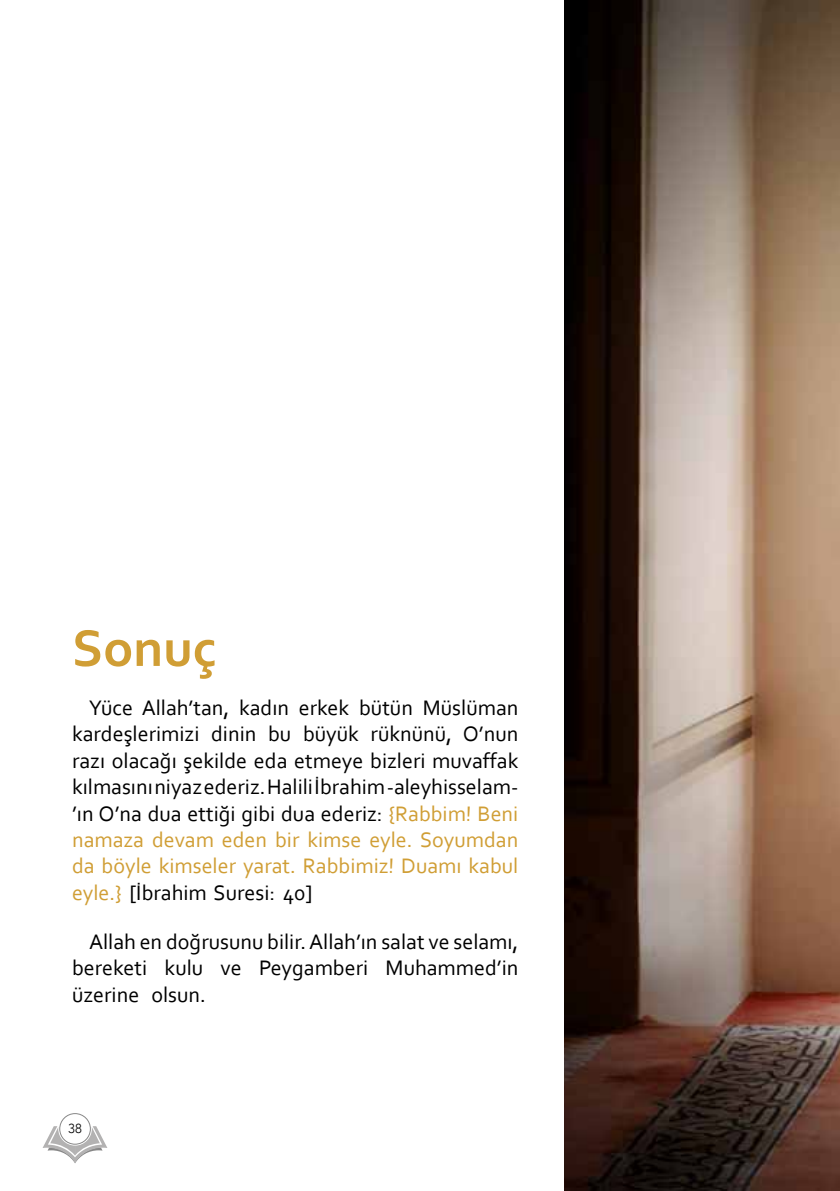
<style>
.page{position:relative;width:840px;height:1191px;background:#fff}
.page>*{position:absolute;margin:0;border:0;box-sizing:border-box;transform-origin:0 0}
.t1{font:700 54px "Corbel";color:#d09e35}
.t2{font:22px/26.4px "Corbel";color:#000;text-align:justify}
.t3{font:300 13.2px "Avenir";color:#000}
.s1{color:#d09e35}
</style>
<div class="page">
<img style="left:564px;top:0;width:275px;height:1191px">
<svg style="left:43px;top:1126px;width:64px;height:37px"></svg>
<div style="left:60px;top:1113px;width:30px;height:31px;background:#fff;border-radius:50%"></div>
<div style="left:59px;top:1113px;width:31px;height:31px;border:1px solid #878787;border-radius:50%"></div>
<h1 class="t1" style="left:72px;top:614px;width:146px">Sonuç</h1>
<p class="t2" style="left:72px;top:694px;width:447px;text-indent:17px">Yüce Allah’tan, kadın erkek bütün Müslüman kardeşlerimizi dinin bu büyük rüknünü, O’nun razı olacağı şekilde eda etmeye bizleri muvaffak kılmasını niyaz ederiz. Halili İbrahim -aleyhisselam-’ın O’na dua ettiği gibi dua ederiz: <span class="s1">{Rabbim! Beni namaza devam eden bir kimse eyle. Soyumdan da böyle kimseler yarat. Rabbimiz! Duamı kabul eyle.}</span> [İbrahim Suresi: 40]</p>
<p class="t2" style="left:72px;top:928px;width:447px;text-indent:17px">Allah en doğrusunu bilir. Allah’ın salat ve selamı, bereketi kulu ve Peygamberi Muhammed’in üzerine olsun.</p>
<p class="t3" style="left:68px;top:1120px;width:15px">38</p>
</div>
